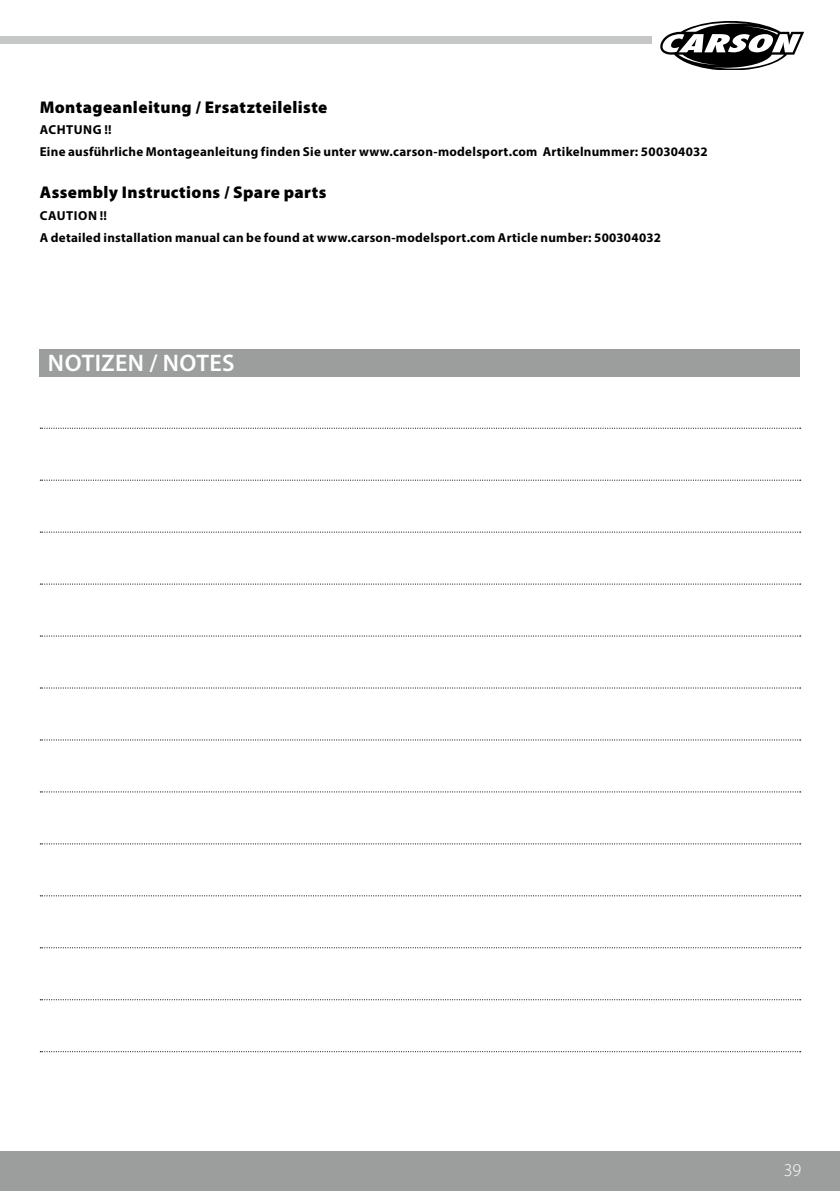
<style>
.page{position:relative;width:840px;height:1191px;background:#fff}
.page>*{position:absolute;margin:0;border:0;box-sizing:border-box;transform-origin:0 0}
.t1{font:600 24px "Myriad Pro";letter-spacing:.015em;color:#fff}
.t2{font:300 18px "Myriad Pro";color:#fff}
.t3{font:900 17px "Myriad Pro";letter-spacing:.025em;color:#000}
.t4{font:700 13px/21.6px "Myriad Pro";letter-spacing:.02em;color:#000}
</style>
<div class="page">
<div style="left:0;top:1151px;width:839px;height:40px;background:#9c9d9d"></div>
<svg style="left:660px;top:21px;width:144px;height:49px"></svg>
<div style="left:0;top:36px;width:651px;height:8px;background:#c5c6c6"></div>
<div style="left:40px;top:349px;width:759px;height:28px;background:#9c9d9d"></div>
<svg style="left:40px;top:428px;width:760px;height:1px"></svg>
<svg style="left:40px;top:479px;width:760px;height:2px"></svg>
<svg style="left:40px;top:531px;width:760px;height:1px"></svg>
<svg style="left:40px;top:583px;width:760px;height:1px"></svg>
<svg style="left:40px;top:635px;width:760px;height:1px"></svg>
<svg style="left:40px;top:687px;width:760px;height:1px"></svg>
<svg style="left:40px;top:739px;width:760px;height:1px"></svg>
<svg style="left:40px;top:791px;width:760px;height:1px"></svg>
<svg style="left:40px;top:843px;width:760px;height:1px"></svg>
<svg style="left:40px;top:895px;width:760px;height:1px"></svg>
<svg style="left:40px;top:947px;width:760px;height:1px"></svg>
<svg style="left:40px;top:999px;width:760px;height:1px"></svg>
<svg style="left:40px;top:1051px;width:760px;height:1px"></svg>
<h3 class="t3" style="left:40px;top:96px;width:289px">Montageanleitung / Ersatzteileliste</h3>
<p class="t4" style="left:40px;top:119px;width:669px">ACHTUNG !!<br>Eine ausführliche Montageanleitung finden Sie unter www.carson-modelsport.com Artikelnummer: 500304032</p>
<h3 class="t3" style="left:40px;top:181px;width:288px">Assembly Instructions / Spare parts</h3>
<p class="t4" style="left:40px;top:204px;width:622px">CAUTION !!<br>A detailed installation manual can be found at www.carson-modelsport.com Article number: 500304032</p>
<h1 class="t1" style="left:48px;top:347px;width:188px">NOTIZEN / NOTES</h1>
<h2 class="t2" style="left:783px;top:1159px;width:19px">39</h2>
</div>
